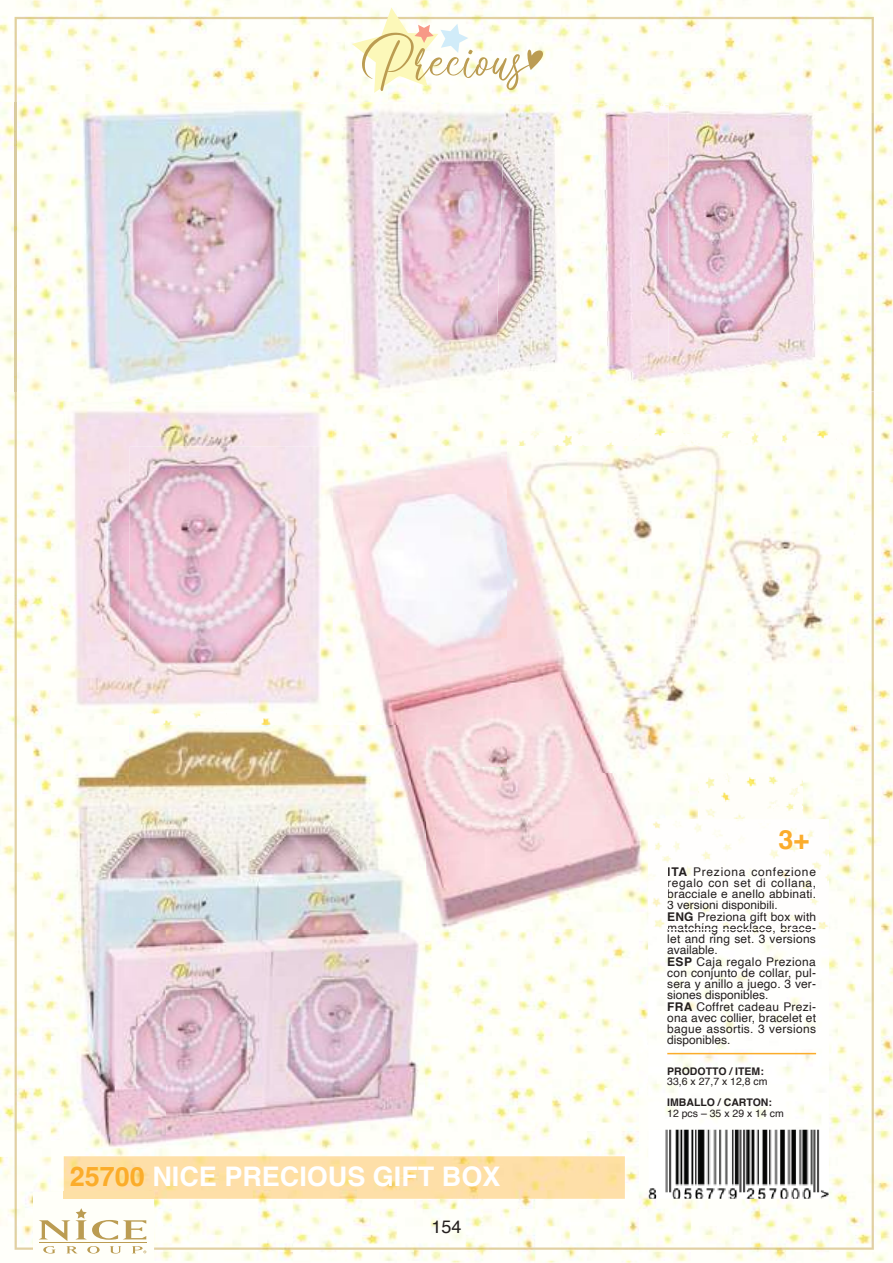
<style>
.page{position:relative;width:893px;height:1263px;background:#fff}
.page>*{position:absolute;margin:0;border:0;box-sizing:border-box;transform-origin:0 0}
.t1{font:700 27px "Helvetica";color:#fff}
.t2{font:700 27px "Helvetica";color:#fbac2c}
.t3{font:18px "Helvetica";color:#241f1f}
.t4{font:12px/11.2px "Helvetica";letter-spacing:.02em;color:#241f1f}
.t5{font:12px/22.5px "Helvetica";color:#241f1f}
.t6{font:10.5px "Helvetica";color:#241f1f}
.t7{font:700 10.5px "Helvetica";color:#241f1f}
.s1{color:#fbac2a}
.s2{font-weight:700}
</style>
<div class="page">
<img style="left:0;top:0;width:893px;height:1263px">
<img style="left:15px;top:17px;width:859px;height:1233px">
<div style="left:34px;top:1192px;width:120px;height:71px;background:#fffff9"></div>
<svg style="left:39px;top:1208px;width:107px;height:46px"></svg>
<hr style="left:39px;top:1243px;width:107px;height:1px;background:#bb9c52">
<svg style="left:352px;top:7px;width:192px;height:86px"></svg>
<img style="left:648px;top:820px;width:181px;height:310px">
<img style="left:668px;top:924px;width:143px;height:11px">
<img style="left:64px;top:1156px;width:561px;height:43px">
<div style="left:64px;top:1192px;width:90px;height:7px;background:#fde0a6"></div>
<hr style="left:667px;top:1053px;width:149px;height:1px;background:#fbac2a">
<img style="left:648px;top:1130px;width:181px;height:69px">
<img style="left:285px;top:447px;width:223px;height:321px">
<img style="left:801px;top:447px;width:52px;height:482px">
<img style="left:130px;top:713px;width:155px;height:13px">
<img style="left:425px;top:768px;width:274px;height:161px">
<img style="left:698px;top:772px;width:104px;height:48px">
<img style="left:779px;top:830px;width:30px;height:20px">
<img style="left:668px;top:867px;width:148px;height:9px">
<img style="left:668px;top:878px;width:148px;height:20px">
<img style="left:668px;top:890px;width:148px;height:1px">
<img style="left:668px;top:890px;width:39px;height:1px">
<img style="left:667px;top:901px;width:110px;height:11px">
<img style="left:668px;top:913px;width:25px;height:8px">
<svg style="left:668px;top:912px;width:25px;height:1px"></svg>
<img style="left:694px;top:912px;width:122px;height:11px">
<img style="left:694px;top:923px;width:117px;height:1px">
<svg style="left:695px;top:923px;width:22px;height:1px"></svg>
<img style="left:508px;top:434px;width:338px;height:338px">
<img style="left:0;top:102px;width:409px;height:290px">
<img style="left:15px;top:102px;width:2px;height:290px">
<img style="left:64px;top:726px;width:102px;height:422px">
<img style="left:166px;top:929px;width:259px;height:219px">
<img style="left:130px;top:726px;width:295px;height:203px">
<img style="left:64px;top:402px;width:269px;height:311px">
<img style="left:130px;top:447px;width:203px;height:266px">
<img style="left:234px;top:104px;width:434px;height:290px">
<img style="left:234px;top:104px;width:175px;height:288px">
<img style="left:668px;top:106px;width:225px;height:286px">
<img style="left:871px;top:113px;width:3px;height:279px">
<img style="left:505px;top:100px;width:118px;height:4px">
<img style="left:495px;top:104px;width:173px;height:281px">
<h1 class="t1" style="left:70px;top:1161px;width:432px"><span class="s1">25700</span> NICE PRECIOUS GIFT BOX</h1>
<h2 class="t3" style="left:431px;top:1220px;width:32px">154</h2>
<h1 class="t2" style="left:778px;top:824px;width:32px">3+</h1>
<p class="t4" style="left:667px;top:867px;width:150px;text-align:justify"><span class="s2">ITA</span> Preziona confezione re alo con set di collana, bracciale e anello abbinati.</p>
<p class="t5" style="left:667px;top:873px;width:112px;text-indent:12px">g<br>3 versioni disponibili.</p>
<p class="t4" style="left:667px;top:912px;width:150px"><span class="s2">ENG</span> Preziona ift box with matching necklace brace-</p>
<p class="t4" style="left:750px;top:912px;width:8px">g</p>
<p class="t4" style="left:667px;top:923px;width:150px;text-indent:105px">,<br>let and ring set. 3 versions available.<br><span class="s2">ESP</span> Caja regalo Preziona con conjunto de collar, pul&shy;sera y anillo a juego. 3 ver&shy;siones disponibles.<br><span class="s2">FRA</span> Coffret cadeau Prezi&shy;ona avec collier, bracelet et bague assortis. 3 versions disponibles.</p>
<p class="t7" style="left:667px;top:1065px;width:98px">PRODOTTO / ITEM:</p>
<p class="t6" style="left:667px;top:1078px;width:102px">33,6 x 27,7 x 12,8 cm</p>
<p class="t7" style="left:667px;top:1097px;width:106px">IMBALLO / CARTON:</p>
<p class="t6" style="left:667px;top:1109px;width:118px">12 pcs – 35 x 29 x 14 cm</p>
</div>
